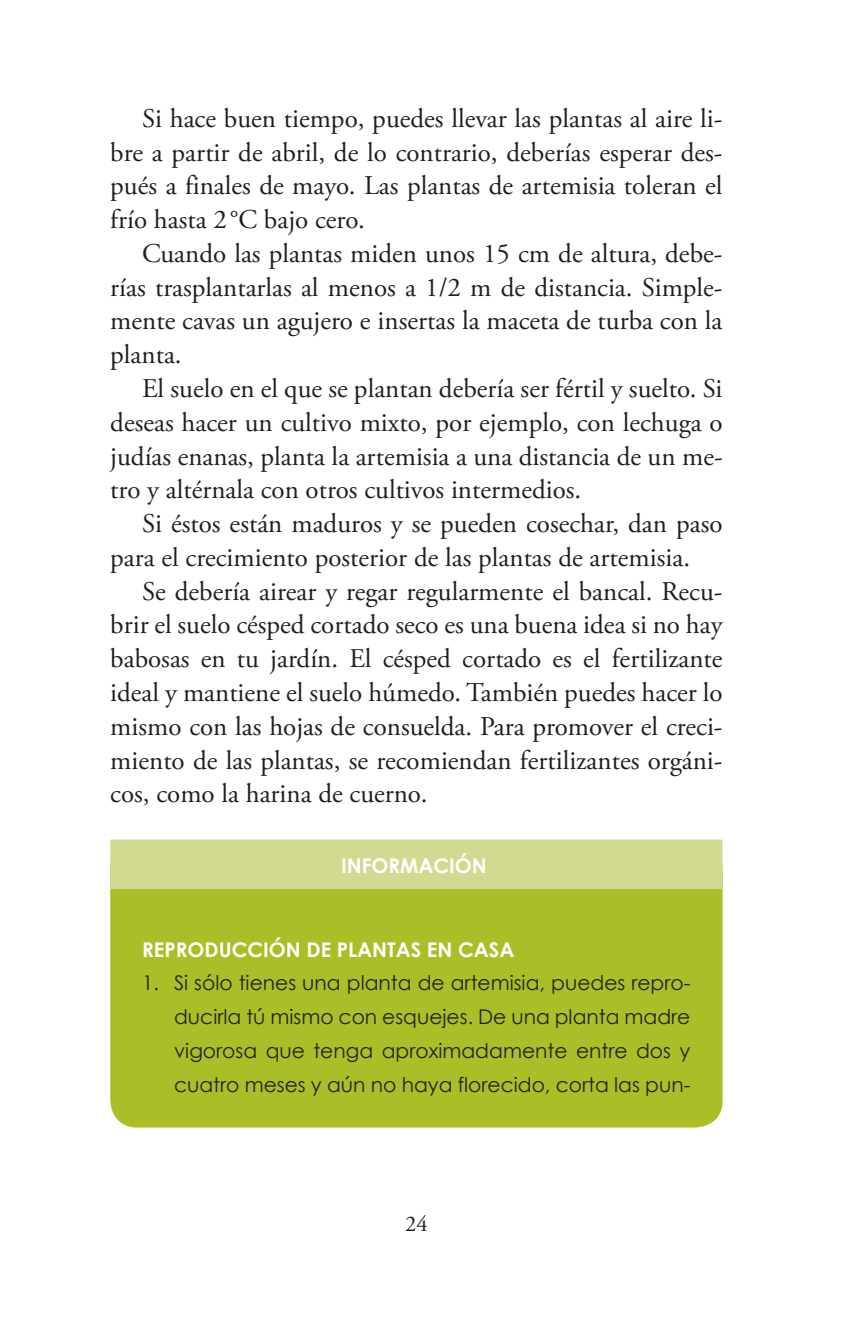
<style>
.page{position:relative;width:852px;height:1344px;background:#fff}
.page>*{position:absolute;margin:0;border:0;box-sizing:border-box;transform-origin:0 0}
.t1{font:27px/33.8px "Adobe Garamond Pro";color:#231f20;text-align:justify}
.t2{font:22.5px "Adobe Garamond Pro";color:#231f20}
.t3{font:20.25px/33.8px "Century Gothic";color:#231f20;text-align:justify}
.t4{font:700 20.25px "Century Gothic";color:#fff}
</style>
<div class="page">
<div style="left:110px;top:840px;width:613px;height:287px;background:#abbe27;border-radius:27px"></div>
<div style="left:110px;top:839px;width:612px;height:50px;background:#d2da91"></div>
<p class="t1" style="left:110px;top:102px;width:614px;text-indent:32px">Si hace buen tiempo, puedes llevar las plantas al aire li&shy;bre a partir de abril, de lo contrario, deberías esperar des&shy;pués a finales de mayo. Las plantas de artemisia toleran el frío hasta 2°C bajo cero.</p>
<p class="t1" style="left:110px;top:237px;width:614px;text-indent:32px">Cuando las plantas miden unos 15 cm de altura, debe&shy;rías trasplantarlas al menos a 1/2 m de distancia. Simple&shy;mente cavas un agujero e insertas la maceta de turba con la planta.</p>
<p class="t1" style="left:110px;top:372px;width:614px;text-indent:32px">El suelo en el que se plantan debería ser fértil y suelto. Si deseas hacer un cultivo mixto, por ejemplo, con lechuga o judías enanas, planta la artemisia a una distancia de un me&shy;tro y altérnala con otros cultivos intermedios.</p>
<p class="t1" style="left:110px;top:507px;width:614px;text-indent:32px">Si éstos están maduros y se pueden cosechar, dan paso para el crecimiento posterior de las plantas de artemisia.</p>
<p class="t1" style="left:110px;top:575px;width:614px;text-indent:32px">Se debería airear y regar regularmente el bancal. Recu&shy;brir el suelo césped cortado seco es una buena idea si no hay babosas en tu jardín. El césped cortado es el fertilizante ideal y mantiene el suelo húmedo. También puedes hacer lo mismo con las hojas de consuelda. Para promover el creci&shy;miento de las plantas, se recomiendan fertilizantes orgáni&shy;cos, como la harina de cuerno.</p>
<p class="t4" style="left:341px;top:853px;width:147px">INFORMACIÓN</p>
<p class="t4" style="left:142px;top:936px;width:374px">REPRODUCCIÓN DE PLANTAS EN CASA</p>
<p class="t3" style="left:174px;top:965px;width:518px;text-indent:-32px">1. Si sólo tienes una planta de artemisia, puedes repro&shy;ducirla tú mismo con esquejes. De una planta madre vigorosa que tenga aproximadamente entre dos y cuatro meses y aún no haya florecido, corta las pun-</p>
<p class="t2" style="left:405px;top:1209px;width:24px">24</p>
</div>
